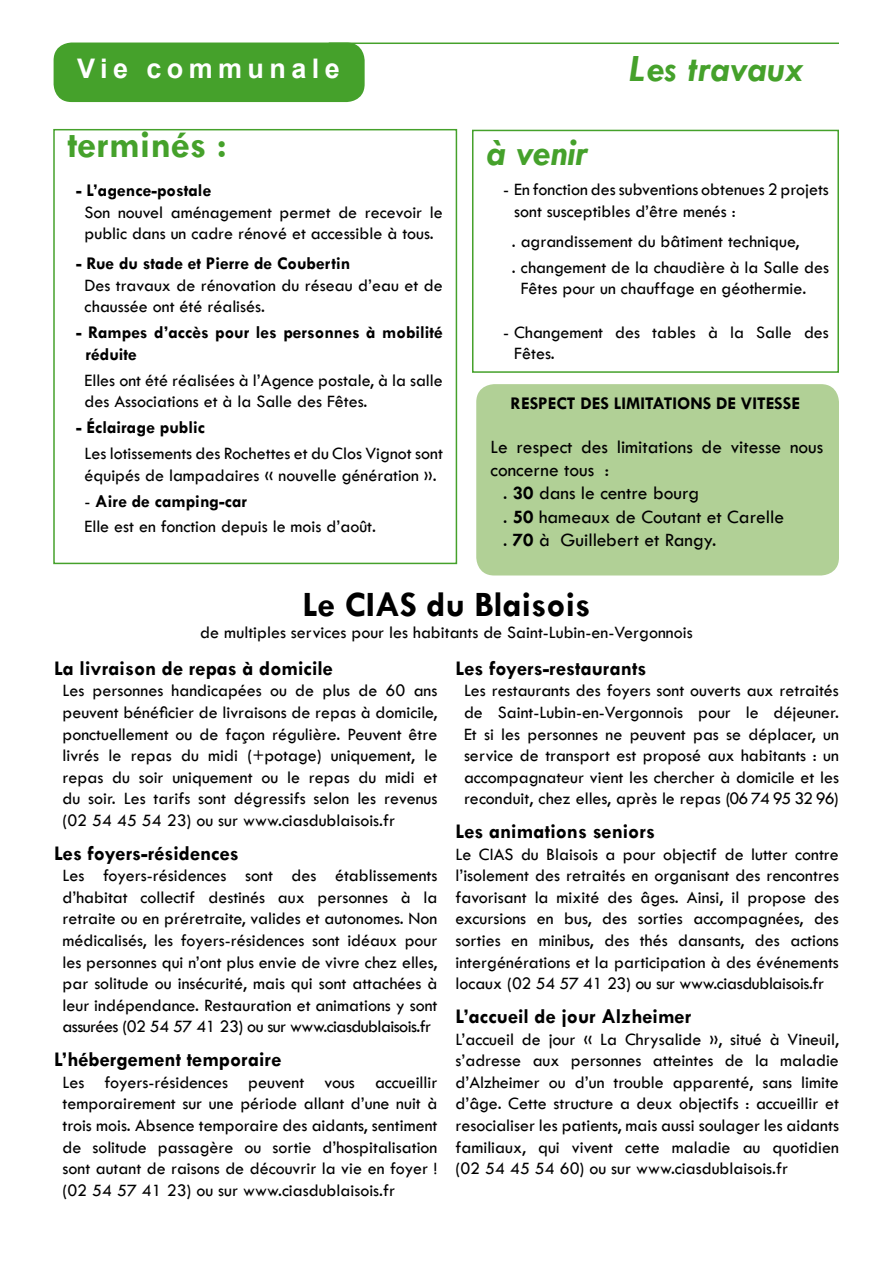
<style>
.page{position:relative;width:893px;height:1263px;background:#fff}
.page>*{position:absolute;margin:0;border:0;box-sizing:border-box;transform-origin:0 0}
.t1{font:italic 700 39px "Tw Cen";color:#45a12b}
.t2{font:700 39px "Tw Cen";color:#45a12b}
.t3{font:700 36px "Tw Cen";color:#000}
.t4{font:700 27px "Arial";letter-spacing:.2em;color:#fff}
.t5{font:700 21px "Tw Cen";color:#000}
.t6{font:19.5px "Tw Cen";color:#000}
.t7{font:18px/21.6px "Tw Cen";color:#000}
.t8{font:700 18px/21.6px "Tw Cen";color:#000}
.s1{font-weight:700}
</style>
<div class="page">
<div style="left:54px;top:43px;width:311px;height:59px;background:#45a12b;border-radius:18px"></div>
<hr style="left:329px;top:43px;width:510px;height:1px;background:#45a12b">
<div style="left:53px;top:129px;width:404px;height:435px;border:2px solid #45a12b"></div>
<div style="left:472px;top:130px;width:367px;height:243px;border:2px solid #45a12b"></div>
<div style="left:476px;top:384px;width:363px;height:191px;background:#b1d096;border-radius:18px"></div>
<h3 class="t4" style="left:77px;top:51px;width:264px">Vie communale</h3>
<h1 class="t1" style="left:629px;top:45px;width:176px">Les travaux</h1>
<h1 class="t2" style="left:68px;top:122px;width:161px">terminés :</h1>
<p class="t8" style="left:76px;top:179px;width:137px">- L’agence-postale</p>
<p class="t7" style="left:85px;top:201px;width:360px">Son nouvel aménagement permet de recevoir le public dans un cadre rénové et accessible à tous.</p>
<p class="t8" style="left:76px;top:252px;width:276px">- Rue du stade et Pierre de Coubertin</p>
<p class="t7" style="left:85px;top:274px;width:360px">Des travaux de rénovation du réseau d’eau et de chaussée ont été réalisés.</p>
<p class="t8" style="left:86px;top:321px;width:359px;text-indent:-10px">- Rampes d’accès pour les personnes à mobilité réduite</p>
<p class="t7" style="left:85px;top:369px;width:360px">Elles ont été réalisées à l’Agence postale, à la salle des Associations et à la Salle des Fêtes.</p>
<p class="t8" style="left:76px;top:416px;width:131px">- éclairage public</p>
<p class="t7" style="left:85px;top:442px;width:360px">Les lotissements des Rochettes et du Clos Vignot sont équipés de lampadaires « nouvelle génération ».</p>
<p class="t7" style="left:85px;top:488px;width:293px;line-height:25.8px">- <span class="s1">Aire de camping-car<br></span>Elle est en fonction depuis le mois d’août.</p>
<h1 class="t1" style="left:487px;top:129px;width:102px">à venir</h1>
<p class="t7" style="left:514px;top:179px;width:316px;text-indent:-11px">- En fonction des subventions obtenues 2 projets sont susceptibles d’être menés :</p>
<p class="t7" style="left:512px;top:228px;width:319px;line-height:25.8px">. agrandissement du bâtiment technique,<br>. changement de la chaudière à la Salle des</p>
<p class="t7" style="left:521px;top:278px;width:287px">Fêtes pour un chauffage en géothermie.</p>
<p class="t7" style="left:514px;top:321px;width:316px;text-indent:-11px">- Changement des tables à la Salle des<br>Fêtes.</p>
<p class="t8" style="left:511px;top:392px;width:291px">RESPECT DES LIMITATIONS DE VITESSE</p>
<p class="t6" style="left:490px;top:435px;width:334px">Le respect des limitations de vitesse nous</p>
<p class="t6" style="left:490px;top:458px;width:120px">concerne tous :</p>
<p class="t6" style="left:503px;top:481px;width:198px">. <span class="s1">30</span> dans le centre bourg</p>
<p class="t6" style="left:503px;top:505px;width:282px">. <span class="s1">50</span> hameaux de Coutant et Carelle</p>
<p class="t6" style="left:503px;top:528px;width:214px">. <span class="s1">70</span> à Guillebert et Rangy.</p>
<h2 class="t3" style="left:303px;top:583px;width:289px">Le CIAS du Blaisois</h2>
<p class="t7" style="left:200px;top:621px;width:494px">de multiples services pour les habitants de Saint-Lubin-en-Vergonnois</p>
<p class="t5" style="left:54px;top:655px;width:281px">La livraison de repas à domicile</p>
<p class="t7" style="left:63px;top:680px;width:376px;text-align:justify">Les personnes handicapées ou de plus de 60 ans peuvent bénéficier de livraisons de repas à domicile, ponctuellement ou de façon régulière. Peuvent être livrés le repas du midi (+potage) uniquement, le repas du soir uniquement ou le repas du midi et du soir. Les tarifs sont dégressifs selon les revenus (02 54 45 54 23) ou sur www.ciasdublaisois.fr</p>
<p class="t5" style="left:54px;top:840px;width:186px">Les foyers-résidences</p>
<p class="t7" style="left:63px;top:865px;width:376px;text-align:justify">Les foyers-résidences sont des établissements d’habitat collectif destinés aux personnes à la retraite ou en préretraite, valides et autonomes. Non médicalisés, les foyers-résidences sont idéaux pour les personnes qui n’ont plus envie de vivre chez elles, par solitude ou insécurité, mais qui sont attachées à leur indépendance. Restauration et animations y sont assurées (02 54 57 41 23) ou sur www.ciasdublaisois.fr</p>
<p class="t5" style="left:54px;top:1047px;width:229px">L’hébergement temporaire</p>
<p class="t7" style="left:63px;top:1071px;width:376px;text-align:justify">Les foyers-résidences peuvent vous accueillir temporairement sur une période allant d’une nuit à trois mois. Absence temporaire des aidants, sentiment de solitude passagère ou sortie d’hospitalisation sont autant de raisons de découvrir la vie en foyer ! (02 54 57 41 23) ou sur www.ciasdublaisois.fr</p>
<p class="t5" style="left:455px;top:655px;width:192px">Les foyers-restaurants</p>
<p class="t7" style="left:464px;top:680px;width:376px;text-align:justify">Les restaurants des foyers sont ouverts aux retraités de Saint-Lubin-en-Vergonnois pour le déjeuner.<br>Et si les personnes ne peuvent pas se déplacer, un service de transport est proposé aux habitants : un accompagnateur vient les chercher à domicile et les reconduit, chez elles, après le repas (06 74 95 32 96)</p>
<p class="t5" style="left:455px;top:819px;width:201px">Les animations seniors</p>
<p class="t7" style="left:455px;top:843px;width:385px;text-align:justify">Le CIAS du Blaisois a pour objectif de lutter contre l’isolement des retraités en organisant des rencontres favorisant la mixité des âges. Ainsi, il propose des excursions en bus, des sorties accompagnées, des sorties en minibus, des thés dansants, des actions intergénérations et la participation à des événements locaux (02 54 57 41 23) ou sur www.ciasdublaisois.fr</p>
<p class="t5" style="left:455px;top:1004px;width:237px">L’accueil de jour Alzheimer</p>
<p class="t7" style="left:455px;top:1028px;width:385px;text-align:justify">L’accueil de jour « La Chrysalide », situé à Vineuil, s’adresse aux personnes atteintes de la maladie d’Alzheimer ou d’un trouble apparenté, sans limite d’âge. Cette structure a deux objectifs : accueillir et resocialiser les patients, mais aussi soulager les aidants familiaux, qui vivent cette maladie au quotidien (02 54 45 54 60) ou sur www.ciasdublaisois.fr</p>
</div>
